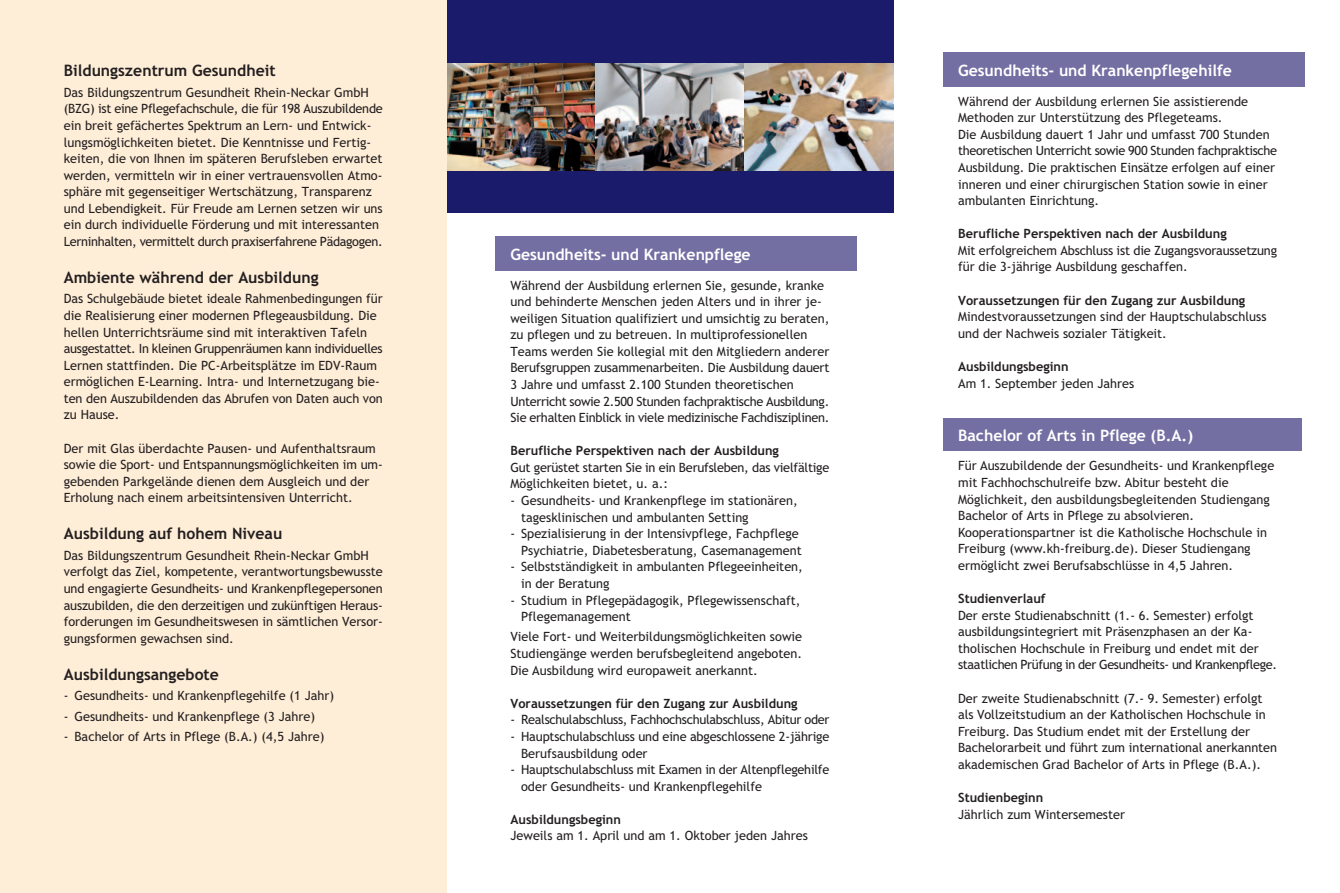
<style>
.page{position:relative;width:1340px;height:893px;background:#fff}
.page>*{position:absolute;margin:0;border:0;box-sizing:border-box;transform-origin:0 0}
.t1{font:700 15.75px "Trebuchet MS";color:#231f20}
.t2{font:700 15.75px "Trebuchet MS";color:#fff}
.t3{font:12.75px/16.5px "Trebuchet MS";color:#231f20}
.t4{font:700 12.75px "Trebuchet MS";color:#231f20}
.t5{font:12.75px/16.5px "Trebuchet MS";letter-spacing:-.02em;color:#231f20}
.t6{font:12.75px "Trebuchet MS";letter-spacing:-.025em;color:#231f20}
</style>
<div class="page">
<div style="left:446px;top:0;width:447px;height:213px;background:#1a1b6b"></div>
<img style="left:446px;top:64px;width:149px;height:106px">
<img style="left:595px;top:64px;width:149px;height:106px">
<img style="left:744px;top:64px;width:149px;height:106px">
<div style="left:0;top:0;width:446px;height:893px;background:#feedd7"></div>
<div style="left:943px;top:53px;width:361px;height:34px;background:#736fa3"></div>
<div style="left:495px;top:237px;width:362px;height:34px;background:#736fa3"></div>
<div style="left:943px;top:419px;width:358px;height:32px;background:#736fa3"></div>
<p class="t1" style="left:64px;top:65px;width:213px">Bildungszentrum Gesundheit</p>
<p class="t3" style="left:64px;top:85px;width:320px">Das Bildungszentrum Gesundheit Rhein-Neckar GmbH (BZG) ist eine Pflegefachschule, die für 198 Auszubildende ein breit gefächertes Spektrum an Lern- und Entwick&shy;lungsmöglichkeiten bietet. Die Kenntnisse und Fertig&shy;keiten, die von Ihnen im späteren Berufsleben erwartet werden, vermitteln wir in einer vertrauensvollen Atmo&shy;sphäre mit gegenseitiger Wertschätzung, Transparenz und Lebendigkeit. Für Freude am Lernen setzen wir uns ein durch individuelle Förderung und mit interessanten Lerninhalten, vermittelt durch praxiserfahrene Pädagogen.</p>
<p class="t1" style="left:64px;top:271px;width:256px">Ambiente während der Ausbildung</p>
<p class="t3" style="left:64px;top:292px;width:320px">Das Schulgebäude bietet ideale Rahmenbedingungen für die Realisierung einer modernen Pflegeausbildung. Die hellen Unterrichtsräume sind mit interaktiven Tafeln ausgestattet. In kleinen Gruppenräumen kann individuelles Lernen stattfinden. Die PC-Arbeitsplätze im EDV-Raum ermöglichen E-Learning. Intra- und Internetzugang bie&shy;ten den Auszubildenden das Abrufen von Daten auch von zu Hause.</p>
<p class="t3" style="left:64px;top:441px;width:320px">Der mit Glas überdachte Pausen- und Aufenthaltsraum sowie die Sport- und Entspannungsmöglichkeiten im um&shy;gebenden Parkgelände dienen dem Ausgleich und der Erholung nach einem arbeitsintensiven Unterricht.</p>
<p class="t1" style="left:64px;top:528px;width:220px">Ausbildung auf hohem Niveau</p>
<p class="t3" style="left:64px;top:548px;width:320px">Das Bildungszentrum Gesundheit Rhein-Neckar GmbH verfolgt das Ziel, kompetente, verantwortungsbewusste und engagierte Gesundheits- und Krankenpflegepersonen auszubilden, die den derzeitigen und zukünftigen Heraus&shy;forderungen im Gesundheitswesen in sämtlichen Versor&shy;gungsformen gewachsen sind.</p>
<p class="t1" style="left:64px;top:668px;width:157px">Ausbildungsangebote</p>
<p class="t3" style="left:64px;top:688px;width:272px">- Gesundheits- und Krankenpflegehilfe (1 Jahr)</p>
<p class="t3" style="left:64px;top:709px;width:253px">- Gesundheits- und Krankenpflege (3 Jahre)</p>
<p class="t3" style="left:64px;top:729px;width:262px">- Bachelor of Arts in Pflege (B.A.) (4,5 Jahre)</p>
<p class="t2" style="left:510px;top:248px;width:242px">Gesundheits- und Krankenpflege</p>
<p class="t3" style="left:510px;top:278px;width:320px">Während der Ausbildung erlernen Sie, gesunde, kranke und behinderte Menschen jeden Alters und in ihrer je&shy;weiligen Situation qualifiziert und umsichtig zu beraten, zu pflegen und zu betreuen. In multiprofessionellen Teams werden Sie kollegial mit den Mitgliedern anderer Berufsgruppen zusammenarbeiten. Die Ausbildung dauert 3 Jahre und umfasst 2.100 Stunden theoretischen Unterricht sowie 2.500 Stunden fachpraktische Ausbildung.<br>Sie erhalten Einblick in viele medizinische Fachdisziplinen.</p>
<p class="t4" style="left:510px;top:446px;width:270px">Berufliche Perspektiven nach der Ausbildung</p>
<p class="t3" style="left:510px;top:460px;width:320px">Gut gerüstet starten Sie in ein Berufsleben, das vielfältige<br>Möglichkeiten bietet, u. a.:</p>
<p class="t3" style="left:521px;top:493px;width:278px;text-indent:-11px">- Gesundheits- und Krankenpflege im stationären, tagesklinischen und ambulanten Setting</p>
<p class="t3" style="left:510px;top:527px;width:293px;text-align:right">- Spezialisierung in der Intensivpflege, Fachpflege<br>Psychiatrie, Diabetesberatung, Casemanagement</p>
<p class="t3" style="left:521px;top:560px;width:283px;text-indent:-11px">- Selbstständigkeit in ambulanten Pflegeeinheiten, in der Beratung</p>
<p class="t3" style="left:521px;top:593px;width:281px;text-indent:-11px">- Studium in Pflegepädagogik, Pflegewissenschaft,<br>Pflegemanagement</p>
<p class="t3" style="left:510px;top:630px;width:293px;text-align:justify">Viele Fort- und Weiterbildungsmöglichkeiten sowie Studiengänge werden berufsbegleitend angeboten.<br>Die Ausbildung wird europaweit anerkannt.</p>
<p class="t4" style="left:510px;top:698px;width:288px">Voraussetzungen für den Zugang zur Ausbildung</p>
<p class="t6" style="left:510px;top:715px;width:320px">- Realschulabschluss, Fachhochschulabschluss, Abitur oder</p>
<p class="t3" style="left:521px;top:729px;width:310px;text-indent:-11px">- Hauptschulabschluss und eine abgeschlossene 2-jährige<br>Berufsausbildung oder</p>
<p class="t5" style="left:521px;top:762px;width:310px;text-indent:-11px">- Hauptschulabschluss mit Examen in der Altenpflegehilfe oder Gesundheits- und Krankenpflegehilfe</p>
<p class="t4" style="left:510px;top:814px;width:112px">Ausbildungsbeginn</p>
<p class="t3" style="left:510px;top:829px;width:299px">Jeweils am 1. April und am 1. Oktober jeden Jahres</p>
<p class="t2" style="left:958px;top:65px;width:275px">Gesundheits- und Krankenpflegehilfe</p>
<p class="t3" style="left:958px;top:94px;width:320px">Während der Ausbildung erlernen Sie assistierende Methoden zur Unterstützung des Pflegeteams.<br>Die Ausbildung dauert 1 Jahr und umfasst 700 Stunden theoretischen Unterricht sowie 900 Stunden fachpraktische Ausbildung. Die praktischen Einsätze erfolgen auf einer inneren und einer chirurgischen Station sowie in einer ambulanten Einrichtung.</p>
<p class="t4" style="left:958px;top:229px;width:270px">Berufliche Perspektiven nach der Ausbildung</p>
<p class="t3" style="left:958px;top:243px;width:320px">Mit erfolgreichem Abschluss ist die Zugangsvoraussetzung für die 3-jährige Ausbildung geschaffen.</p>
<p class="t4" style="left:958px;top:295px;width:288px">Voraussetzungen für den Zugang zur Ausbildung</p>
<p class="t3" style="left:958px;top:309px;width:310px">Mindestvoraussetzungen sind der Hauptschulabschluss und der Nachweis sozialer Tätigkeit.</p>
<p class="t4" style="left:958px;top:361px;width:112px">Ausbildungsbeginn</p>
<p class="t3" style="left:958px;top:376px;width:178px">Am 1. September jeden Jahres</p>
<p class="t2" style="left:958px;top:429px;width:236px">Bachelor of Arts in Pflege (B.A.)</p>
<p class="t3" style="left:958px;top:459px;width:318px">Für Auszubildende der Gesundheits- und Krankenpflege mit Fachhochschulreife bzw. Abitur besteht die Möglichkeit, den ausbildungsbegleitenden Studiengang Bachelor of Arts in Pflege zu absolvieren.<br>Kooperationspartner ist die Katholische Hochschule in Freiburg (www.kh-freiburg.de). Dieser Studiengang ermöglicht zwei Berufsabschlüsse in 4,5 Jahren.</p>
<p class="t4" style="left:958px;top:593px;width:89px">Studienverlauf</p>
<p class="t3" style="left:958px;top:608px;width:320px">Der erste Studienabschnitt (1.- 6. Semester) erfolgt ausbildungsintegriert mit Präsenzphasen an der Ka&shy;tholischen Hochschule in Freiburg und endet mit der staatlichen Prüfung in der Gesundheits- und Krankenpflege.</p>
<p class="t3" style="left:958px;top:691px;width:320px">Der zweite Studienabschnitt (7.- 9. Semester) erfolgt als Vollzeitstudium an der Katholischen Hochschule in Freiburg. Das Studium endet mit der Erstellung der Bachelorarbeit und führt zum international anerkannten akademischen Grad Bachelor of Arts in Pflege (B.A.).</p>
<p class="t4" style="left:958px;top:792px;width:87px">Studienbeginn</p>
<p class="t3" style="left:958px;top:807px;width:168px">Jährlich zum Wintersemester</p>
</div>
